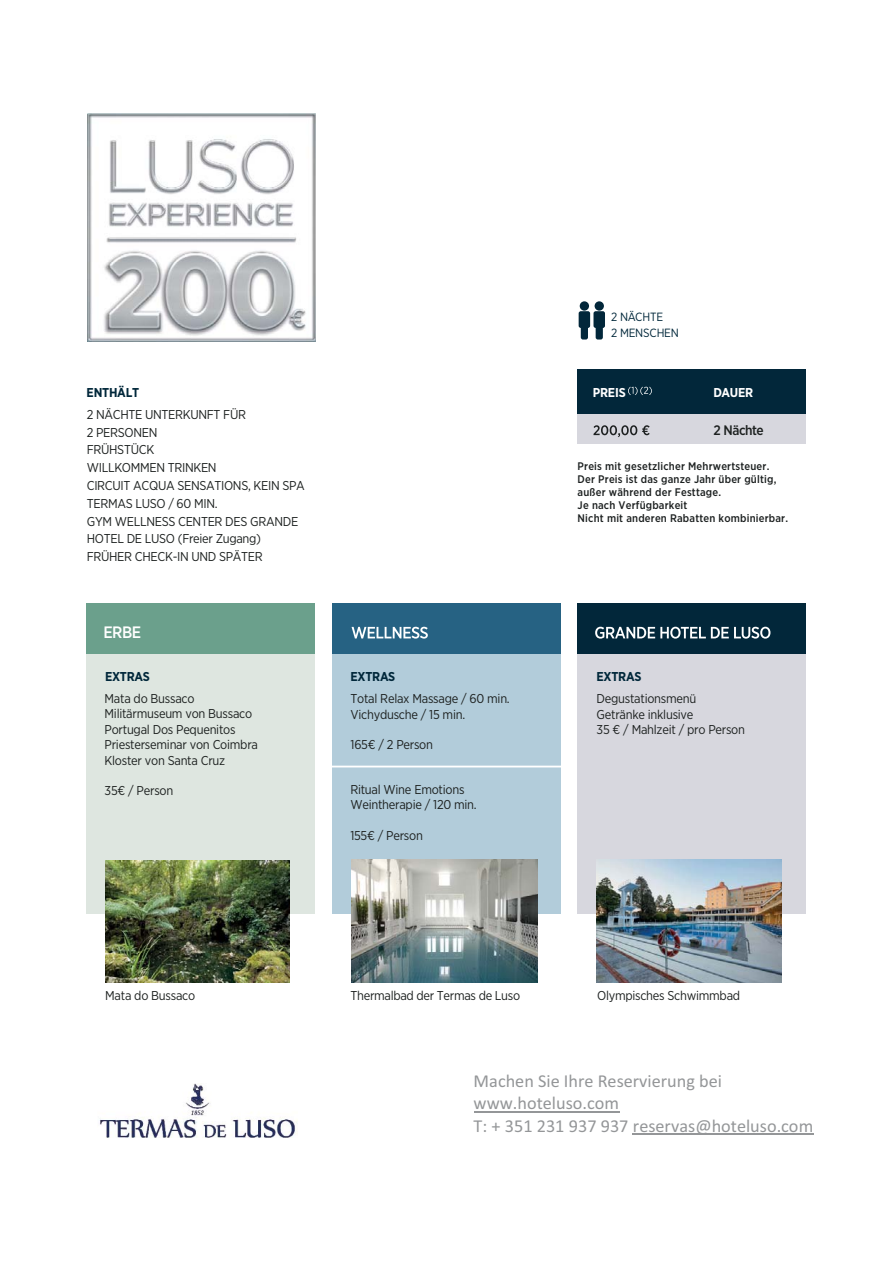
<style>
.page{position:relative;width:893px;height:1263px;background:#fff}
.page>*{position:absolute;margin:0;border:0;box-sizing:border-box;transform-origin:0 0}
.t1{font:18.3px/22.5px "Calibri";color:#949698}
.t2{font:500 16.5px "Gotham Narrow";color:#fff}
.t3{font:500 13.8px "Gotham Narrow";letter-spacing:-.035em;color:#1d2120}
.t4{font:12.9px/17.9px "Gotham Narrow";letter-spacing:-.02em;color:#1d2120}
.t5{font:700 12.9px "Gotham Narrow";letter-spacing:-.02em;color:#00273a}
.t6{font:700 12.9px "Gotham Narrow";letter-spacing:-.01em;color:#fff}
.t7{font:11.85px/16.5px "Gotham Narrow";letter-spacing:-.015em;color:#00273a}
.t8{font:500 10.95px/12.9px "Gotham Narrow";letter-spacing:.015em;color:#1c2020}
</style>
<div class="page">
<div style="left:578px;top:621px;width:228px;height:293px;background:#d7d7de"></div>
<div style="left:332px;top:621px;width:228px;height:293px;background:#b2ccda"></div>
<div style="left:86px;top:621px;width:229px;height:293px;background:#dee6e0"></div>
<img style="left:88px;top:113px;width:228px;height:228px">
<div style="left:578px;top:369px;width:228px;height:45px;background:#02273a"></div>
<div style="left:578px;top:603px;width:228px;height:51px;background:#02273a"></div>
<div style="left:332px;top:603px;width:228px;height:51px;background:#266283"></div>
<div style="left:86px;top:603px;width:229px;height:51px;background:#6ba08c"></div>
<div style="left:578px;top:414px;width:228px;height:30px;background:#d7d7de"></div>
<svg style="left:593px;top:425px;width:57px;height:12px"></svg>
<svg style="left:628px;top:387px;width:24px;height:8px"></svg>
<svg style="left:351px;top:627px;width:77px;height:12px"></svg>
<svg style="left:595px;top:627px;width:175px;height:12px"></svg>
<hr style="left:330px;top:766px;width:233px;height:1px;background:#fff">
<div style="left:580px;top:301px;width:9px;height:10px;background:#02273a;border-radius:50%"></div>
<svg style="left:579px;top:311px;width:26px;height:29px"></svg>
<div style="left:594px;top:301px;width:10px;height:10px;background:#02273a;border-radius:50%"></div>
<img style="left:352px;top:859px;width:185px;height:124px">
<img style="left:105px;top:861px;width:185px;height:122px">
<img style="left:596px;top:859px;width:185px;height:124px">
<img style="left:99px;top:1083px;width:199px;height:55px">
<hr style="left:474px;top:1111px;width:145px;height:1px;background:#949698">
<hr style="left:633px;top:1134px;width:181px;height:1px;background:#949698">
<p class="t5" style="left:87px;top:388px;width:54px">ENTHÄLT</p>
<p class="t4" style="left:87px;top:406px;width:220px">2 NÄCHTE UNTERKUNFT FÜR<br>2 PERSONEN<br>FRÜHSTÜCK<br>WILLKOMMEN TRINKEN<br>CIRCUIT ACQUA SENSATIONS, KEIN SPA<br>TERMAS LUSO / 60 MIN.<br>GYM WELLNESS CENTER DES GRANDE<br>HOTEL DE LUSO (Freier Zugang)<br>FRÜHER CHECK-IN UND SPÄTER</p>
<p class="t2" style="left:103px;top:627px;width:39px">ERBE</p>
<p class="t5" style="left:105px;top:672px;width:46px">EXTRAS</p>
<p class="t4" style="left:105px;top:691px;width:155px;line-height:15.5px">Mata do Bussaco<br>Militärmuseum von Bussaco<br>Portugal Dos Pequenitos<br>Priesterseminar von Coimbra<br>Kloster von Santa Cruz</p>
<p class="t4" style="left:105px;top:783px;width:70px">35€ / Person</p>
<p class="t7" style="left:611px;top:309px;width:69px">2 NÄCHTE<br>2 MENSCHEN</p>
<p class="t6" style="left:593px;top:388px;width:35px">PREIS</p>
<p class="t6" style="left:713px;top:388px;width:41px">DAUER</p>
<p class="t3" style="left:713px;top:425px;width:52px">2 Nächte</p>
<p class="t8" style="left:578px;top:461px;width:212px">Preis mit gesetzlicher Mehrwertsteuer.<br>Der Preis ist das ganze Jahr über gültig, außer während der Festtage.<br>Je nach Verfügbarkeit<br>Nicht mit anderen Rabatten kombinierbar.</p>
<p class="t5" style="left:350px;top:672px;width:46px">EXTRAS</p>
<p class="t5" style="left:596px;top:672px;width:46px">EXTRAS</p>
<p class="t4" style="left:596px;top:692px;width:150px;line-height:15.5px">Degustationsmenü<br>Getränke inklusive<br>35 € / Mahlzeit / pro Person</p>
<p class="t4" style="left:350px;top:692px;width:161px;line-height:15.5px">Total Relax Massage / 60 min.<br>Vichydusche / 15 min.</p>
<p class="t4" style="left:350px;top:737px;width:84px">165€ / 2 Person</p>
<p class="t4" style="left:350px;top:783px;width:128px;line-height:15.5px">Ritual Wine Emotions<br>Weintherapie / 120 min.</p>
<p class="t4" style="left:350px;top:828px;width:74px">155€ / Person</p>
<p class="t4" style="left:105px;top:987px;width:91px">Mata do Bussaco</p>
<p class="t4" style="left:350px;top:987px;width:171px">Thermalbad der Termas de Luso</p>
<p class="t4" style="left:597px;top:987px;width:145px">Olympisches Schwimmbad</p>
<h1 class="t1" style="left:474px;top:1069px;width:341px">Machen Sie Ihre Reservierung bei www.hoteluso.com<br>T: + 351 231 937 937 reservas@hoteluso.com</h1>
</div>
